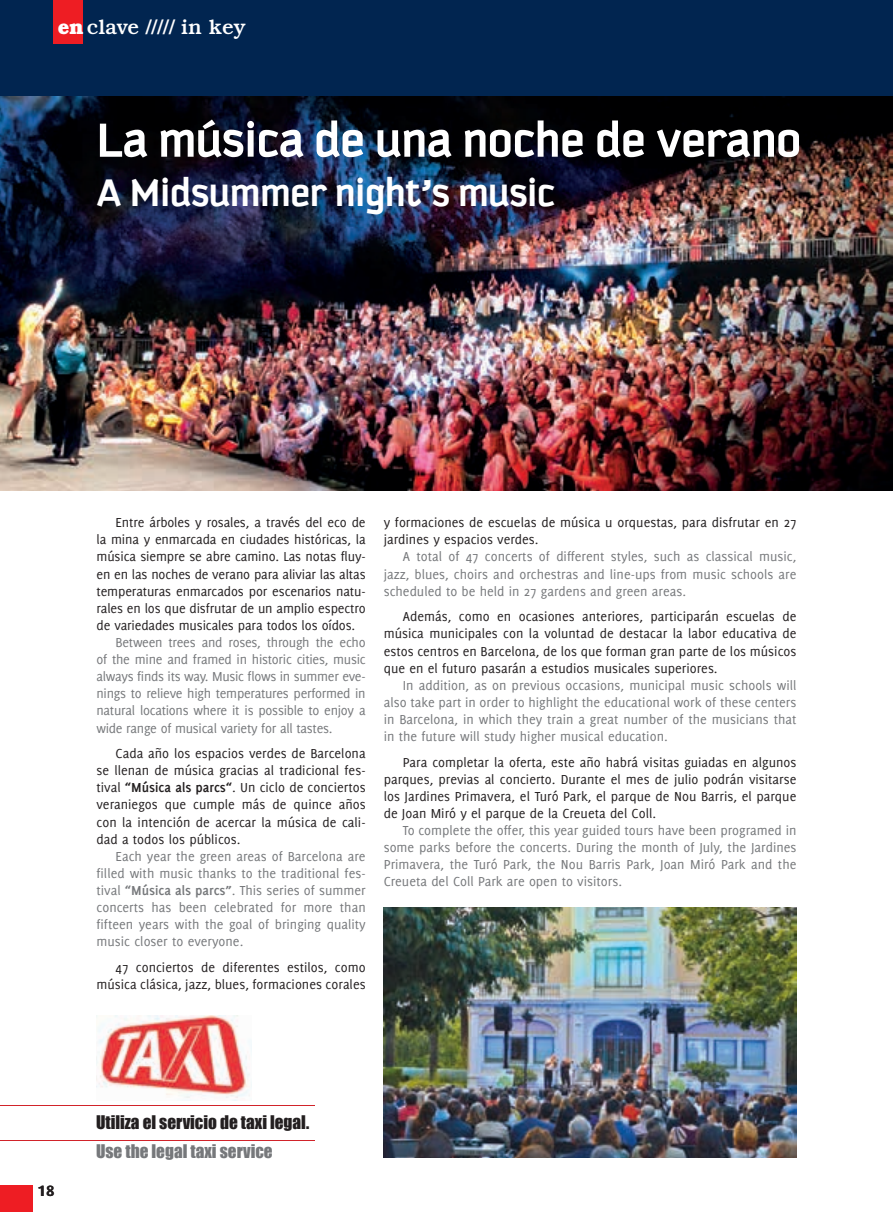
<style>
.page{position:relative;width:893px;height:1212px;background:#fff}
.page>*{position:absolute;margin:0;border:0;box-sizing:border-box;transform-origin:0 0}
.t1{font:700 51.75px "Kautiva";color:#fff}
.t2{font:700 41.4px "Kautiva";color:#fff}
.t3{font:500 21px "Bookman Std";color:#fff}
.t4{font:17.25px "Impact";color:#231f20}
.t5{font:17.25px "Impact";color:#76787b}
.t6{font:700 15px "Dax";color:#231f20}
.t7{font:14.25px/17.1px "Delicious";color:#231f20;text-align:justify}
.t8{font:14.25px/17.1px "Delicious";color:#76787b;text-align:justify}
.s1{font-weight:700}
</style>
<div class="page">
<div style="left:0;top:1186px;width:33px;height:26px;background:#ee1d23"></div>
<div style="left:0;top:0;width:893px;height:104px;background:#012550"></div>
<img style="left:384px;top:907px;width:412px;height:251px">
<div style="left:53px;top:0;width:30px;height:43px;background:#ee1d23"></div>
<img style="left:0;top:97px;width:893px;height:393px">
<img style="left:97px;top:1015px;width:154px;height:85px">
<hr style="left:0;top:1105px;width:314px;height:1px;background:#d1232a">
<hr style="left:0;top:1140px;width:314px;height:1px;background:#d1232a">
<h3 class="t3" style="left:58px;top:15px;width:189px"><span class="s1">en</span> clave ///// in key</h3>
<h1 class="t1" style="left:97px;top:112px;width:706px">La música de una noche de verano</h1>
<h2 class="t2" style="left:97px;top:171px;width:460px">A Midsummer night’s music</h2>
<p class="t7" style="left:97px;top:514px;width:271px;text-indent:19px">Entre árboles y rosales, a través del eco de la mina y enmarcada en ciudades históricas, la música siempre se abre camino. Las notas fluy&shy;en en las noches de verano para aliviar las altas temperaturas enmarcados por escenarios natu&shy;rales en los que disfrutar de un amplio espectro de variedades musicales para todos los oídos.</p>
<p class="t8" style="left:97px;top:634px;width:271px;text-indent:19px">Between trees and roses, through the echo of the mine and framed in historic cities, music always finds its way. Music flows in summer eve&shy;nings to relieve high temperatures performed in natural locations where it is possible to enjoy a wide range of musical variety for all tastes.</p>
<p class="t7" style="left:97px;top:745px;width:271px;text-indent:19px">Cada año los espacios verdes de Barcelona se llenan de música gracias al tradicional fes&shy;tival <span class="s1">“Música als parcs“</span>. Un ciclo de conciertos veraniegos que cumple más de quince años con la intención de acercar la música de cali&shy;dad a todos los públicos.</p>
<p class="t8" style="left:97px;top:847px;width:271px;text-indent:19px">Each year the green areas of Barcelona are filled with music thanks to the traditional fes&shy;tival <span class="s1">“Música als parcs”</span>. This series of summer concerts has been celebrated for more than fifteen years with the goal of bringing quality music closer to everyone.</p>
<p class="t7" style="left:97px;top:958px;width:271px;text-align:right">47 conciertos de diferentes estilos, como música clásica, jazz, blues, formaciones corales</p>
<p class="t7" style="left:384px;top:514px;width:414px">y formaciones de escuelas de música u orquestas, para disfrutar en 27 jardines y espacios verdes.</p>
<p class="t8" style="left:384px;top:548px;width:414px;text-indent:19px">A total of 47 concerts of different styles, such as classical music, jazz, blues, choirs and orchestras and line-ups from music schools are scheduled to be held in 27 gardens and green areas.</p>
<p class="t7" style="left:384px;top:608px;width:414px;text-indent:19px">Además, como en ocasiones anteriores, participarán escuelas de música municipales con la voluntad de destacar la labor educativa de estos centros en Barcelona, de los que forman gran parte de los músicos que en el futuro pasarán a estudios musicales superiores.</p>
<p class="t8" style="left:384px;top:676px;width:414px;text-indent:19px">In addition, as on previous occasions, municipal music schools will also take part in order to highlight the educational work of these centers in Barcelona, in which they train a great number of the musicians that in the future will study higher musical education.</p>
<p class="t7" style="left:384px;top:753px;width:414px;text-indent:19px">Para completar la oferta, este año habrá visitas guiadas en algunos parques, previas al concierto. Durante el mes de julio podrán visitarse los Jardines Primavera, el Turó Park, el parque de Nou Barris, el parque de Joan Miró y el parque de la Creueta del Coll.</p>
<p class="t8" style="left:384px;top:822px;width:414px;text-indent:19px">To complete the offer, this year guided tours have been programed in some parks before the concerts. During the month of July, the Jardines Primavera, the Turó Park, the Nou Barris Park, Joan Miró Park and the Creueta del Coll Park are open to visitors.</p>
<p class="t6" style="left:38px;top:1182px;width:18px">18</p>
<p class="t4" style="left:96px;top:1109px;width:215px">Utiliza el servicio de taxi legal.</p>
<p class="t5" style="left:96px;top:1138px;width:178px">Use the legal taxi service</p>
</div>
